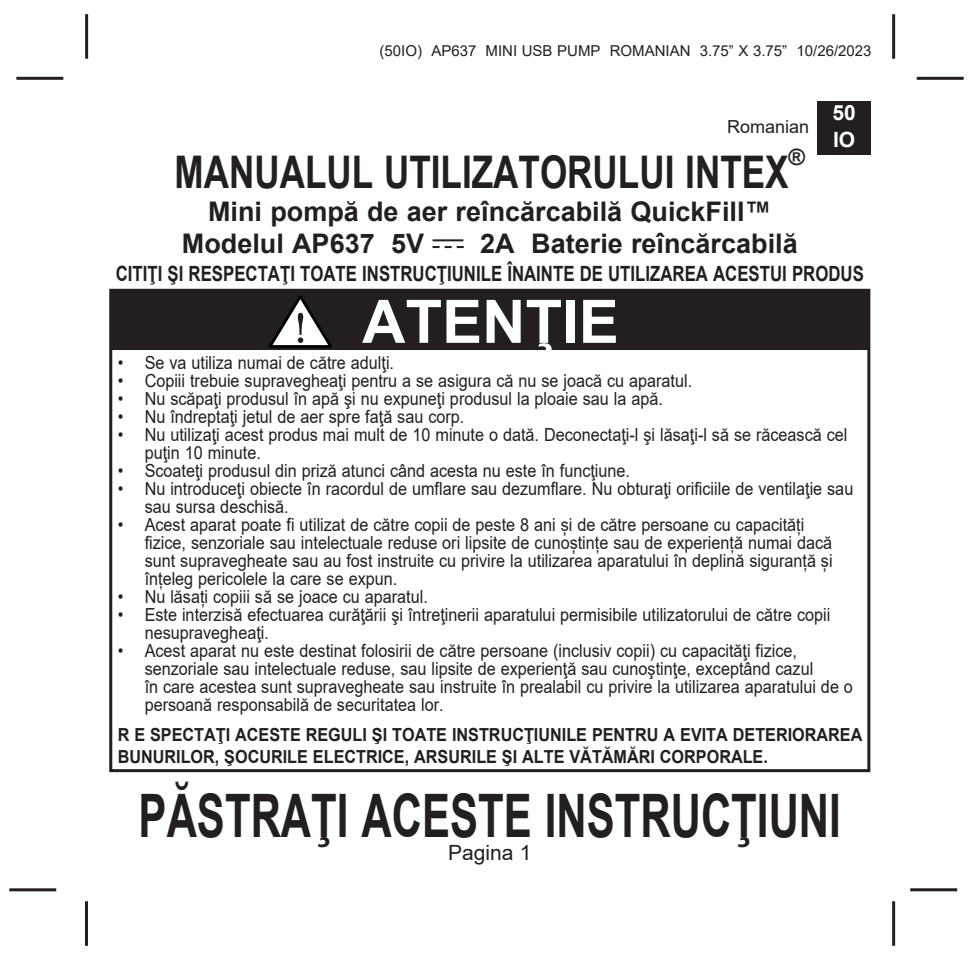
<style>
.page{position:relative;width:972px;height:972px;background:#fff}
.page>*{position:absolute;margin:0;border:0;box-sizing:border-box;transform-origin:0 0}
.t1{font:700 60px "Arial";color:#231f20;scale:.7 1}
.t2{font:700 60px "Arial";color:#fff}
.t3{font:700 45px "Arial";color:#231f20;scale:.78 1}
.t4{font:700 27px "Arial";color:#231f20}
.t5{font:700 22.5px "Arial";color:#231f20}
.t6{font:700 21px "Arial";color:#231f20;scale:.8 1}
.t7{font:21px "Arial";color:#231f20}
.t8{font:700 21px/27px "Arial";color:#fff}
.t9{font:18px/18px "Arial";color:#231f20;scale:.9 1}
.t10{font:700 18px "Arial";color:#231f20;scale:.9 1}
.t11{font:18px "Arial";color:#231f20}
.t12{font:15px "Arial";color:#231f20}
</style>
<div class="page">
<hr style="left:16px;top:77px;width:47px;height:3px;background:#231f20">
<hr style="left:9px;top:888px;width:47px;height:3px;background:#231f20">
<hr style="left:917px;top:77px;width:47px;height:3px;background:#231f20">
<hr style="left:910px;top:888px;width:47px;height:3px;background:#231f20">
<hr style="left:85px;top:14px;width:3px;height:45px;background:#231f20">
<hr style="left:892px;top:14px;width:3px;height:45px;background:#231f20">
<hr style="left:85px;top:901px;width:3px;height:45px;background:#231f20">
<hr style="left:892px;top:901px;width:3px;height:45px;background:#231f20">
<div style="left:817px;top:101px;width:54px;height:54px;background:#231f20"></div>
<hr style="left:433px;top:239px;width:30px;height:2px;background:#231f20">
<svg style="left:433px;top:246px;width:31px;height:2px"></svg>
<div style="left:109px;top:289px;width:761px;height:483px;border:3px solid #231f20"></div>
<div style="left:111px;top:291px;width:758px;height:59px;background:#231f20"></div>
<svg style="left:269px;top:295px;width:63px;height:53px"></svg>
<p class="t12" style="left:380px;top:40px;width:493px">(50IO) AP637 MINI USB PUMP ROMANIAN 3.75” X 3.75” 10/26/2023</p>
<p class="t8" style="left:833px;top:100px;width:25px">50<br>IO</p>
<p class="t11" style="left:727px;top:114px;width:84px">Romanian</p>
<p class="t3" style="left:174px;top:140px;width:789px">MANUALUL UTILIZATORULUI INTEX</p>
<p class="t5" style="left:789px;top:141px;width:18px">®</p>
<p class="t4" style="left:208px;top:192px;width:565px">Mini pompă de aer reîncărcabilă QuickFill™</p>
<p class="t4" style="left:182px;top:224px;width:244px">Modelul AP637 5V</p>
<p class="t4" style="left:480px;top:224px;width:319px">2A Baterie reîncărcabilă</p>
<p class="t6" style="left:116px;top:259px;width:937px">CITIŢI ŞI RESPECTAŢI TOATE INSTRUCŢIUNILE ÎNAINTE DE UTILIZAREA ACESTUI PRODUS</p>
<p class="t2" style="left:362px;top:279px;width:258px">ATENŢIE</p>
<p class="t9" style="left:118px;top:354px;width:309px">• Se va utiliza numai de către adulţi.</p>
<p class="t9" style="left:118px;top:372px;width:640px">• Copiii trebuie supravegheaţi pentru a se asigura că nu se joacă cu aparatul.</p>
<p class="t9" style="left:118px;top:390px;width:607px">• Nu scăpaţi produsul în apă şi nu expuneţi produsul la ploaie sau la apă.</p>
<p class="t9" style="left:118px;top:408px;width:387px">• Nu îndreptaţi jetul de aer spre faţă sau corp.</p>
<p class="t9" style="left:145px;top:426px;width:782px;text-indent:-27px">• Nu utilizaţi acest produs mai mult de 10 minute o dată. Deconectaţi-l şi lăsaţi-l să se răcească cel puţin 10 minute.</p>
<p class="t9" style="left:118px;top:462px;width:571px">• Scoateţi produsul din priză atunci când acesta nu este în funcţiune.</p>
<p class="t9" style="left:145px;top:480px;width:789px;text-indent:-27px">• Nu introduceţi obiecte în racordul de umflare sau dezumflare. Nu obturaţi orificiile de ventilaţie sau sau sursa deschisă.</p>
<p class="t9" style="left:145px;top:516px;width:766px;text-indent:-27px">• Acest aparat poate fi utilizat de către copii de peste 8 ani și de către persoane cu capacități fizice, senzoriale sau intelectuale reduse ori lipsite de cunoștințe sau de experiență numai dacă sunt supravegheate sau au fost instruite cu privire la utilizarea aparatului în deplină siguranță și înțeleg pericolele la care se expun.</p>
<p class="t9" style="left:118px;top:588px;width:346px">• Nu lăsați copiii să se joace cu aparatul.</p>
<p class="t9" style="left:145px;top:606px;width:763px;text-indent:-27px">• Este interzisă efectuarea curăţării şi întreţinerii aparatului permisibile utilizatorului de către copii nesupravegheaţi.</p>
<p class="t9" style="left:118px;top:642px;width:756px">• Acest aparat nu este destinat folosirii de către persoane (inclusiv copii) cu capacităţi fizice,</p>
<p class="t9" style="left:145px;top:660px;width:788px">senzoriale sau intelectuale reduse, sau lipsite de experienţă sau cunoştinţe, exceptând cazul<br>în care acestea sunt supravegheate sau instruite în prealabil cu privire la utilizarea aparatului de o persoană responsabilă de securitatea lor.</p>
<p class="t10" style="left:118px;top:722px;width:829px">R E SPECTAŢI ACESTE REGULI ŞI TOATE INSTRUCŢIUNILE PENTRU A EVITA DETERIORAREA</p>
<p class="t10" style="left:118px;top:744px;width:724px">BUNURILOR, ŞOCURILE ELECTRICE, ARSURILE ŞI ALTE VĂTĂMĂRI CORPORALE.</p>
<h1 class="t1" style="left:139px;top:773px;width:1005px">PĂSTRAŢI ACESTE INSTRUCŢIUNI</h1>
<p class="t7" style="left:448px;top:839px;width:85px">Pagina 1</p>
</div>
